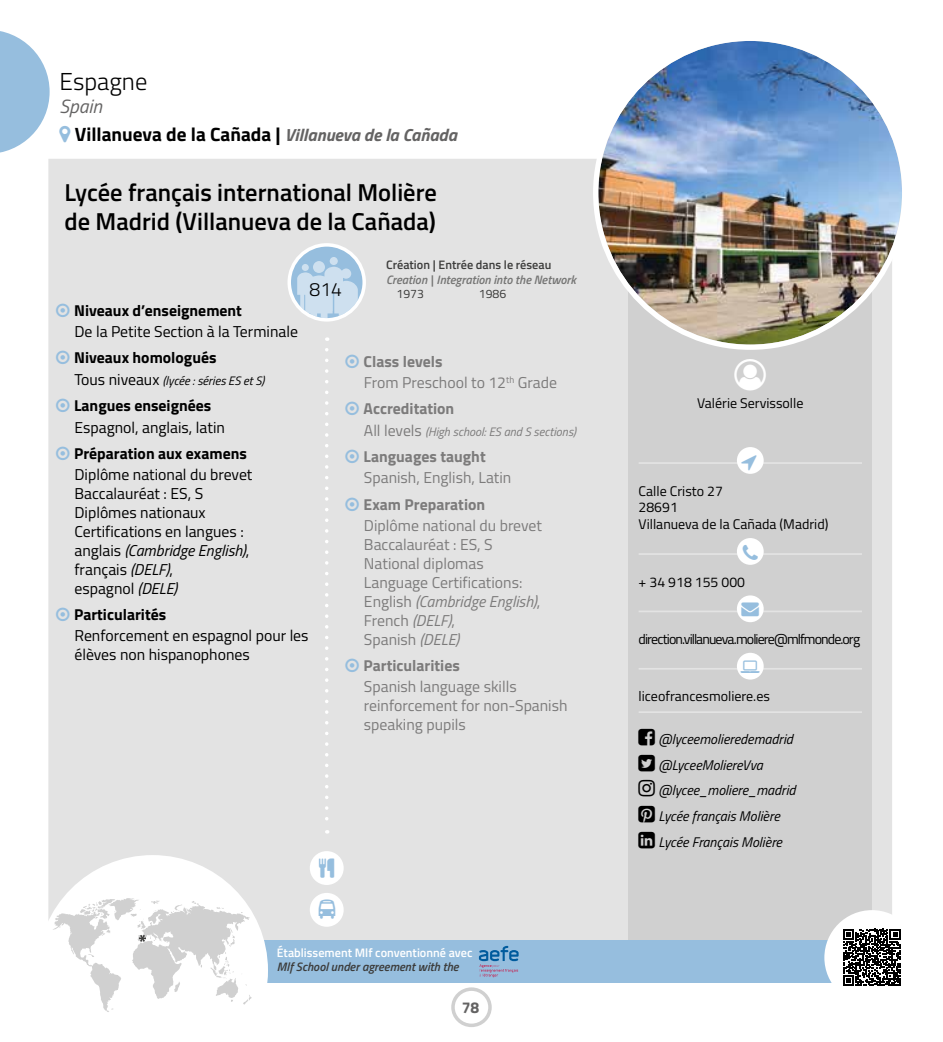
<style>
.page{position:relative;width:943px;height:1042px;background:#fff}
.page>*{position:absolute;margin:0;border:0;box-sizing:border-box;transform-origin:0 0}
.t1{font:600 24.5px/29.4px "Titillium";color:#000}
.t2{font:300 24.5px "Titillium";color:#000}
.t3{font:700 19.25px "Titillium";color:#000}
.t4{font:italic 19.25px "Titillium";color:#646363}
.t5{font:300 19.25px "Titillium";color:#000}
.t6{font:15.75px/18.9px "Titillium";color:#7c7b7b}
.t7{font:15.75px/18.9px "Titillium";color:#000}
.t8{font:700 15.75px "Titillium";color:#000}
.t9{font:700 15.75px "Titillium";color:#7c7b7b}
.t10{font:700 15.75px "Titillium";color:#646363}
.t11{font:14px/16.8px "Titillium";color:#000}
.t12{font:italic 14px/25.6px "Titillium";color:#000}
.t13{font:14px "Titillium";letter-spacing:-.065em;color:#000}
.t14{font:italic 12.25px "Titillium";color:#7c7b7b}
.t15{font:italic 600 12.25px "Titillium";color:#767675}
.t16{font:600 12.25px "Titillium";color:#fff}
.t17{font:italic 600 12.25px "Titillium";color:#3c3c3b}
.t18{font:italic 12.25px "Titillium";color:#000}
.t19{font:600 12.25px "Titillium";color:#3c3c3b}
.t20{font:12.25px "Titillium";color:#3c3c3b}
.s1{font-style:italic;font-size:17.5px;color:#646363}
.s2{font-style:normal;font-size:15.75px}
.s3{font-style:italic}
.s4{font-weight:700}
</style>
<div class="page">
<div style="left:48px;top:159px;width:844px;height:781px;background:#e3e3e3"></div>
<div style="left:628px;top:222px;width:243px;height:722px;background:#d0d0d0"></div>
<div style="left:74px;top:940px;width:797px;height:43px;background:#96bede"></div>
<svg style="left:0;top:31px;width:50px;height:122px"></svg>
<svg style="left:48px;top:855px;width:220px;height:143px"></svg>
<div style="left:824px;top:910px;width:95px;height:95px;background:#fff;border-radius:50%"></div>
<img style="left:598px;top:41px;width:304px;height:304px;border-radius:152px">
<svg style="left:53px;top:898px;width:198px;height:114px"></svg>
<svg style="left:289px;top:245px;width:75px;height:75px"></svg>
<svg style="left:297px;top:257px;width:61px;height:61px;background:#c3d9eb"></svg>
<div style="left:287px;top:243px;width:79px;height:79px;border:4px solid #fff;border-radius:50%"></div>
<svg style="left:325px;top:350px;width:3px;height:483px"></svg>
<div style="left:310px;top:893px;width:34px;height:34px;background:#fff;border-radius:50%"></div>
<div style="left:310px;top:851px;width:34px;height:34px;background:#fff;border-radius:50%"></div>
<div style="left:451px;top:987px;width:40px;height:40px;border:4px solid #d0d0d0;border-radius:50%"></div>
<svg style="left:843px;top:929px;width:57px;height:57px"></svg>
<hr style="left:638px;top:462px;width:224px;height:2px;background:#e3e3e3">
<hr style="left:638px;top:553px;width:224px;height:2px;background:#e3e3e3">
<hr style="left:638px;top:610px;width:224px;height:2px;background:#e3e3e3">
<hr style="left:638px;top:668px;width:224px;height:1px;background:#e3e3e3">
<hr style="left:638px;top:711px;width:224px;height:2px;background:#e3e3e3">
<div style="left:737px;top:447px;width:26px;height:27px;background:#fff;border-radius:50%"></div>
<div style="left:737px;top:538px;width:26px;height:27px;background:#fff;border-radius:50%"></div>
<div style="left:737px;top:595px;width:26px;height:27px;background:#fff;border-radius:50%"></div>
<div style="left:737px;top:653px;width:26px;height:26px;background:#fff;border-radius:50%"></div>
<svg style="left:479px;top:946px;width:39px;height:31px"></svg>
<svg style="left:345px;top:354px;width:14px;height:14px"></svg>
<svg style="left:345px;top:402px;width:14px;height:13px"></svg>
<svg style="left:345px;top:450px;width:14px;height:13px"></svg>
<svg style="left:345px;top:497px;width:14px;height:14px"></svg>
<svg style="left:345px;top:658px;width:14px;height:14px"></svg>
<svg style="left:56px;top:303px;width:14px;height:14px"></svg>
<svg style="left:56px;top:351px;width:14px;height:13px"></svg>
<svg style="left:56px;top:399px;width:14px;height:13px"></svg>
<svg style="left:56px;top:446px;width:14px;height:14px"></svg>
<svg style="left:56px;top:608px;width:14px;height:13px"></svg>
<h1 class="t2" style="left:60px;top:63px;width:89px">Espagne</h1>
<p class="t4" style="left:60px;top:92px;width:44px">Spain</p>
<p class="t3" style="left:75px;top:119px;width:384px">Villanueva de la Cañada | <span class="s1">Villanueva de la Cañada</span></p>
<h1 class="t1" style="left:64px;top:176px;width:374px">Lycée français international Molière de Madrid (Villanueva de la Cañada)</h1>
<p class="t5" style="left:309px;top:275px;width:34px">814</p>
<p class="t8" style="left:74px;top:298px;width:169px">Niveaux d’enseignement</p>
<p class="t7" style="left:74px;top:321px;width:225px">De la Petite Section à la Terminale</p>
<p class="t8" style="left:74px;top:346px;width:144px">Niveaux homologués</p>
<p class="t18" style="left:74px;top:371px;width:191px"><span class="s2">Tous niveaux</span> (lycée : séries ES et S)</p>
<p class="t8" style="left:74px;top:394px;width:139px">Langues enseignées</p>
<p class="t7" style="left:74px;top:417px;width:152px">Espagnol, anglais, latin</p>
<p class="t8" style="left:74px;top:441px;width:174px">Préparation aux examens</p>
<p class="t7" style="left:74px;top:464px;width:179px">Diplôme national du brevet<br>Baccalauréat : ES, S<br>Diplômes nationaux<br>Certifications en langues : anglais <span class="s3">(Cambridge English)</span>, français <span class="s3">(DELF)</span>,<br>espagnol <span class="s3">(DELE)</span></p>
<p class="t8" style="left:74px;top:602px;width:94px">Particularités</p>
<p class="t7" style="left:74px;top:626px;width:236px">Renforcement en espagnol pour les élèves non hispanophones</p>
<p class="t19" style="left:386px;top:255px;width:167px">Création | Entrée dans le réseau</p>
<p class="t15" style="left:386px;top:270px;width:191px">Creation | Integration into the Network</p>
<p class="t20" style="left:396px;top:285px;width:29px">1973</p>
<p class="t20" style="left:479px;top:285px;width:29px">1986</p>
<p class="t6" style="left:363px;top:350px;width:195px;line-height:21.3px"><span class="s4">Class levels<br></span>From Preschool to 12<sup>th</sup> Grade</p>
<p class="t9" style="left:363px;top:397px;width:92px">Accreditation</p>
<p class="t14" style="left:364px;top:422px;width:213px"><span class="s2">All levels</span> (High school: ES and S sections)</p>
<p class="t9" style="left:363px;top:444px;width:124px">Languages taught</p>
<p class="t6" style="left:364px;top:468px;width:149px">Spanish, English, Latin</p>
<p class="t9" style="left:363px;top:492px;width:123px">Exam Preparation</p>
<p class="t6" style="left:364px;top:515px;width:179px">Diplôme national du brevet<br>Baccalauréat : ES, S<br>National diplomas<br>Language Certifications:<br>English <span class="s3">(Cambridge English)</span>,<br>French <span class="s3">(DELF)</span>,<br>Spanish <span class="s3">(DELE)</span></p>
<p class="t9" style="left:363px;top:653px;width:98px">Particularities</p>
<p class="t6" style="left:364px;top:676px;width:205px">Spanish language skills reinforcement for non-Spanish speaking pupils</p>
<p class="t16" style="left:277px;top:943px;width:197px">Établissement Mlf conventionné avec</p>
<p class="t17" style="left:277px;top:958px;width:183px">Mlf School under agreement with the</p>
<p class="t10" style="left:461px;top:995px;width:19px">78</p>
<p class="t11" style="left:697px;top:394px;width:108px">Valérie Servissolle</p>
<p class="t11" style="left:638px;top:482px;width:191px">Calle Cristo 27<br>28691<br>Villanueva de la Cañada (Madrid)</p>
<p class="t11" style="left:638px;top:572px;width:108px">+ 34 918 155 000</p>
<p class="t13" style="left:638px;top:629px;width:223px">direction.villanueva.moliere@mlfmonde.org</p>
<p class="t11" style="left:638px;top:687px;width:133px">liceofrancesmoliere.es</p>
<p class="t12" style="left:658px;top:726px;width:138px">@lyceemolieredemadrid @LyceeMoliereVva @lycee_moliere_madrid<br>Lycée français Molière<br>Lycée Français Molière</p>
</div>
